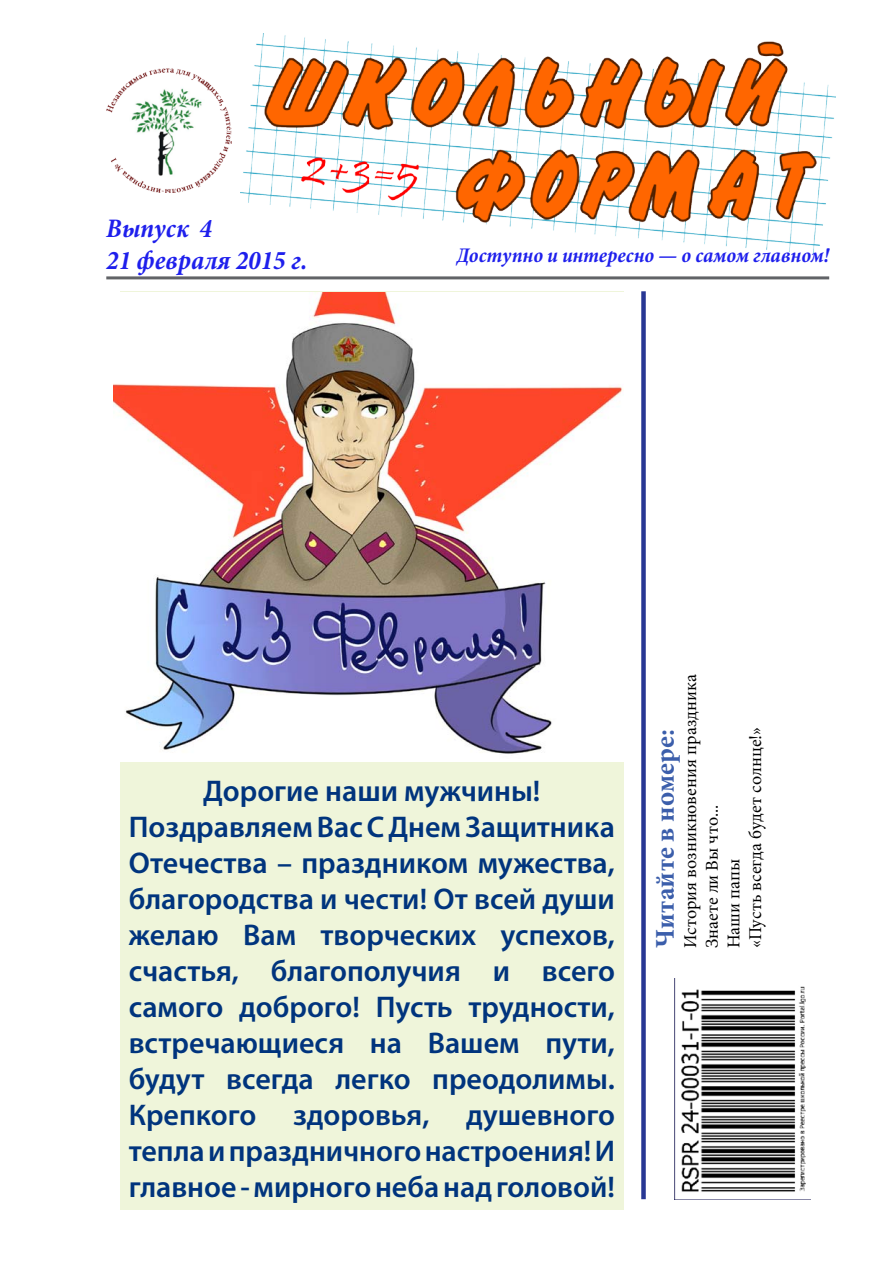
<style>
.page{position:relative;width:893px;height:1263px;background:#fff}
.page>*{position:absolute;margin:0;border:0;box-sizing:border-box;transform-origin:0 0}
.t1{font:600 30px/36px "Myriad Pro";color:#00347d;text-align:center}
.t2{font:italic 700 condensed 27px/32.4px "Minion Pro";color:#1e1fec}
.t3{font:700 27px "Minion Pro";color:#3b5eab}
.t4{font:italic 700 condensed 21px "Minion Pro";color:#1e1fec}
.t5{font:18px/21.6px "Minion Pro";color:#000}
</style>
<div class="page">
<hr style="left:106px;top:276px;width:723px;height:3px;background:#616367">
<img style="left:240px;top:33px;width:596px;height:221px">
<img style="left:106px;top:68px;width:126px;height:125px">
<img style="left:674px;top:978px;width:132px;height:221px">
<div style="left:641px;top:291px;width:5px;height:908px;background:#283794"></div>
<div style="left:120px;top:291px;width:503px;height:919px;background:#eff5da"></div>
<img style="left:113px;top:292px;width:510px;height:469px">
<p class="t2" style="left:106px;top:211px;width:202px">Выпуск 4<br>21 февраля 2015 г.</p>
<p class="t4" style="left:457px;top:241px;width:374px">Доступно и интересно — о самом главном!</p>
<p class="t1" style="left:129px;top:772px;width:488px">Дорогие наши мужчины!<br>Поздравляем Вас С Днем Защитника<br>Отечества – праздником мужества, благородства и чести! От всей души желаю Вам творческих успехов, счастья, благополучия и всего самого доброго! Пусть трудности, встречающиеся на Вашем пути, будут всегда легко преодолимы.<br>Крепкого здоровья, душевного тепла и праздничного настроения! И главное - мирного неба над головой!</p>
<p class="t5" style="left:680px;top:948px;width:275px;rotate:-90deg">История возникновения праздника<br>Знаете ли Вы что...<br>Наши папы<br>«Пусть всегда будет солнце!»</p>
<p class="t3" style="left:646px;top:948px;width:221px;rotate:-90deg">Читайте в номере:</p>
</div>
